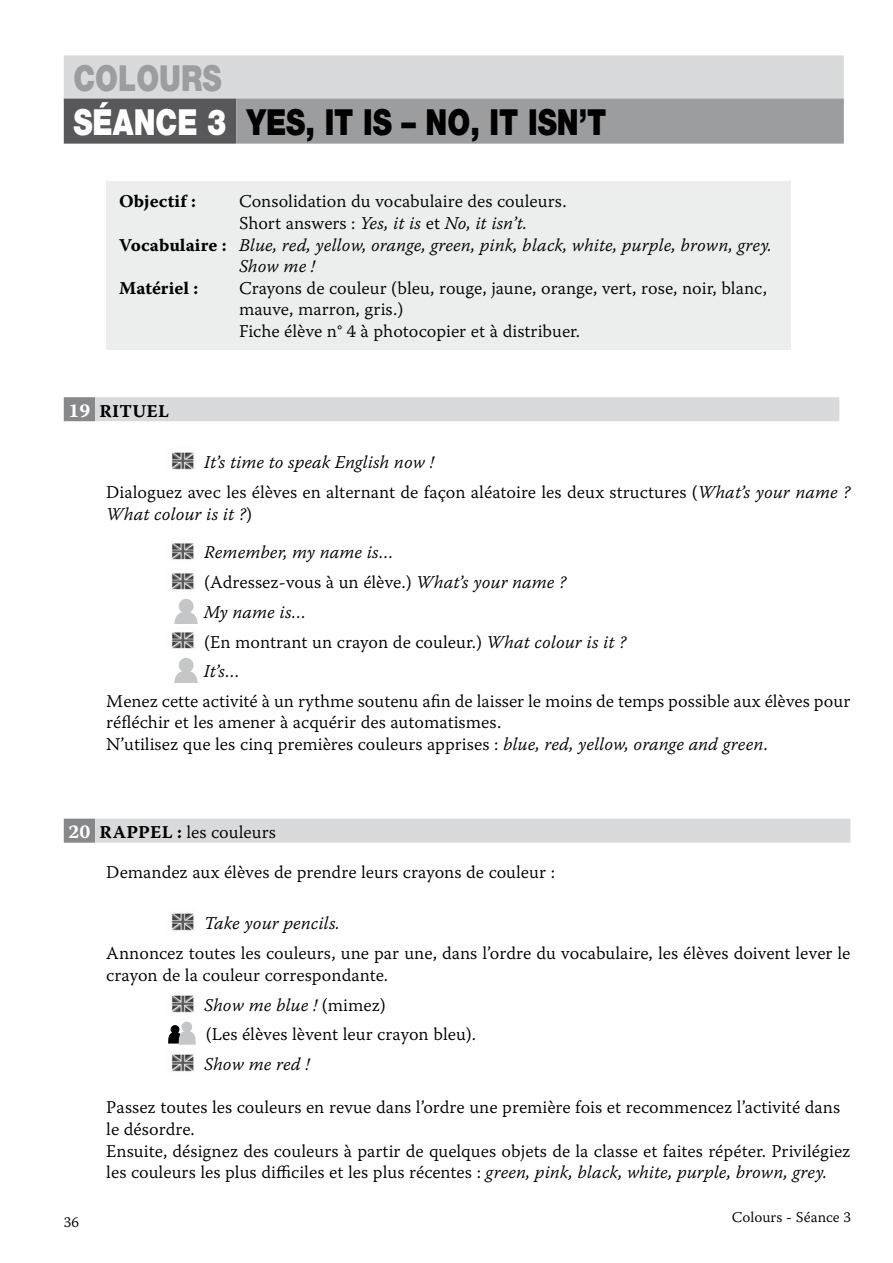
<style>
.page{position:relative;width:893px;height:1263px;background:#fff}
.page>*{position:absolute;margin:0;border:0;box-sizing:border-box;transform-origin:0 0}
.t1{font:900 36px/43.2px "Helvetica Neue";color:#000;scale:.8 1}
.t2{font:18px/21.6px "Warnock Pro Light Capt";color:#000}
.t3{font:18px/38.4px "Warnock Pro Light It Capt";color:#000}
.t4{font:18px "Warnock Pro Bold Capt";letter-spacing:.005em;color:#000}
.t5{font:15px "Warnock Pro Light Capt";color:#000}
.s1{color:#9c9d9f}
.s2{color:#fff}
.s3{font-family:"Warnock Pro Light Capt"}
.s4{font-family:"Warnock Pro Bold Capt"}
.s5{font-size:19.5px;color:#fff}
.s6{font-family:"Warnock Pro Light It Capt"}
.s7{font-family:"Warnock Pro Bold Capt";font-size:19.5px;color:#fff}
</style>
<div class="page">
<div style="left:64px;top:55px;width:780px;height:45px;background:#d9dadb"></div>
<div style="left:64px;top:99px;width:172px;height:45px;background:#58585a"></div>
<div style="left:236px;top:99px;width:608px;height:45px;background:#9c9d9f"></div>
<div style="left:64px;top:397px;width:31px;height:24px;background:#87888a"></div>
<div style="left:95px;top:397px;width:744px;height:24px;background:#d9dadb"></div>
<div style="left:64px;top:819px;width:31px;height:24px;background:#87888a"></div>
<div style="left:95px;top:819px;width:755px;height:24px;background:#d9dadb"></div>
<div style="left:106px;top:181px;width:685px;height:169px;background:#eceded"></div>
<img style="left:171px;top:452px;width:23px;height:18px">
<img style="left:171px;top:543px;width:23px;height:17px">
<img style="left:171px;top:573px;width:23px;height:17px">
<div style="left:179px;top:599px;width:15px;height:15px;background:#c5c6c8;border-radius:50%"></div>
<svg style="left:174px;top:612px;width:24px;height:11px"></svg>
<img style="left:171px;top:632px;width:23px;height:17px">
<div style="left:179px;top:658px;width:15px;height:15px;background:#c5c6c8;border-radius:50%"></div>
<svg style="left:174px;top:671px;width:24px;height:12px"></svg>
<img style="left:171px;top:913px;width:23px;height:18px">
<img style="left:171px;top:995px;width:23px;height:18px">
<div style="left:171px;top:1025px;width:8px;height:9px;background:#000;border-radius:50%"></div>
<div style="left:182px;top:1022px;width:10px;height:10px;background:#c5c6c8;border-radius:50%"></div>
<svg style="left:168px;top:1031px;width:28px;height:14px"></svg>
<img style="left:171px;top:1054px;width:23px;height:18px">
<h1 class="t1" style="left:73px;top:57px;width:668px"><span class="s1">COLOURS<br></span><span class="s2">SÉANCE 3</span> YES, IT IS – NO, IT ISN’T</h1>
<p class="t4" style="left:119px;top:191px;width:78px">Objectif :</p>
<p class="t2" style="left:239px;top:190px;width:329px">Consolidation du vocabulaire des couleurs.</p>
<p class="t3" style="left:239px;top:204px;width:290px"><span class="s3">Short answers :</span> Yes, it is <span class="s3">et</span> No, it isn’t.</p>
<p class="t3" style="left:119px;top:225px;width:654px"><span class="s4">Vocabulaire :</span> Blue, red, yellow, orange, green, pink, black, white, purple, brown, grey.</p>
<p class="t3" style="left:239px;top:247px;width:78px">Show me !</p>
<p class="t4" style="left:119px;top:277px;width:81px">Matériel :</p>
<p class="t2" style="left:239px;top:277px;width:529px">Crayons de couleur (bleu, rouge, jaune, orange, vert, rose, noir, blanc, mauve, marron, gris.)<br>Fiche élève n° 4 à photocopier et à distribuer.</p>
<p class="t4" style="left:69px;top:400px;width:102px"><span class="s5">19</span> RITUEL</p>
<p class="t3" style="left:204px;top:443px;width:231px">It’s time to speak English now !</p>
<p class="t2" style="left:106px;top:481px;width:746px">Dialoguez avec les élèves en alternant de façon aléatoire les deux structures (<span class="s6">What’s your name ?</span></p>
<p class="t3" style="left:204px;top:495px;width:191px;text-indent:-98px">What colour is it ?<span class="s3">)<br></span>Remember, my name is…</p>
<p class="t2" style="left:204px;top:571px;width:364px">(Adressez-vous à un élève.) <span class="s6">What’s your name ?</span></p>
<p class="t3" style="left:204px;top:592px;width:104px">My name is…</p>
<p class="t2" style="left:204px;top:630px;width:424px">(En montrant un crayon de couleur.) <span class="s6">What colour is it ?</span></p>
<p class="t3" style="left:204px;top:651px;width:38px">It’s…</p>
<p class="t2" style="left:106px;top:690px;width:746px">Menez cette activité à un rythme soutenu afin de laisser le moins de temps possible aux élèves pour réfléchir et les amener à acquérir des automatismes.<br>N’utilisez que les cinq premières couleurs apprises : <span class="s6">blue, red, yellow, orange and green</span>.</p>
<p class="t2" style="left:106px;top:812px;width:450px;line-height:39.6px;text-indent:-38px"><span class="s7">20</span> <span class="s4">RAPPEL :</span> les couleurs<br>Demandez aux élèves de prendre leurs crayons de couleur :</p>
<p class="t3" style="left:204px;top:904px;width:137px">Take your pencils.</p>
<p class="t2" style="left:106px;top:942px;width:746px">Annoncez toutes les couleurs, une par une, dans l’ordre du vocabulaire, les élèves doivent lever le crayon de la couleur correspondante.</p>
<p class="t3" style="left:204px;top:985px;width:183px">Show me blue ! <span class="s3">(mimez)</span></p>
<p class="t2" style="left:206px;top:1023px;width:272px">(Les élèves lèvent leur crayon bleu).</p>
<p class="t3" style="left:204px;top:1045px;width:107px">Show me red !</p>
<p class="t2" style="left:106px;top:1096px;width:746px">Passez toutes les couleurs en revue dans l’ordre une première fois et recommencez l’activité dans le désordre.<br>Ensuite, désignez des couleurs à partir de quelques objets de la classe et faites répéter. Privilégiez les couleurs les plus difficiles et les plus récentes : <span class="s6">green, pink, black, white, purple, brown, grey.</span></p>
<p class="t5" style="left:732px;top:1207px;width:121px">Colours - Séance 3</p>
<p class="t5" style="left:64px;top:1213px;width:17px">36</p>
</div>
